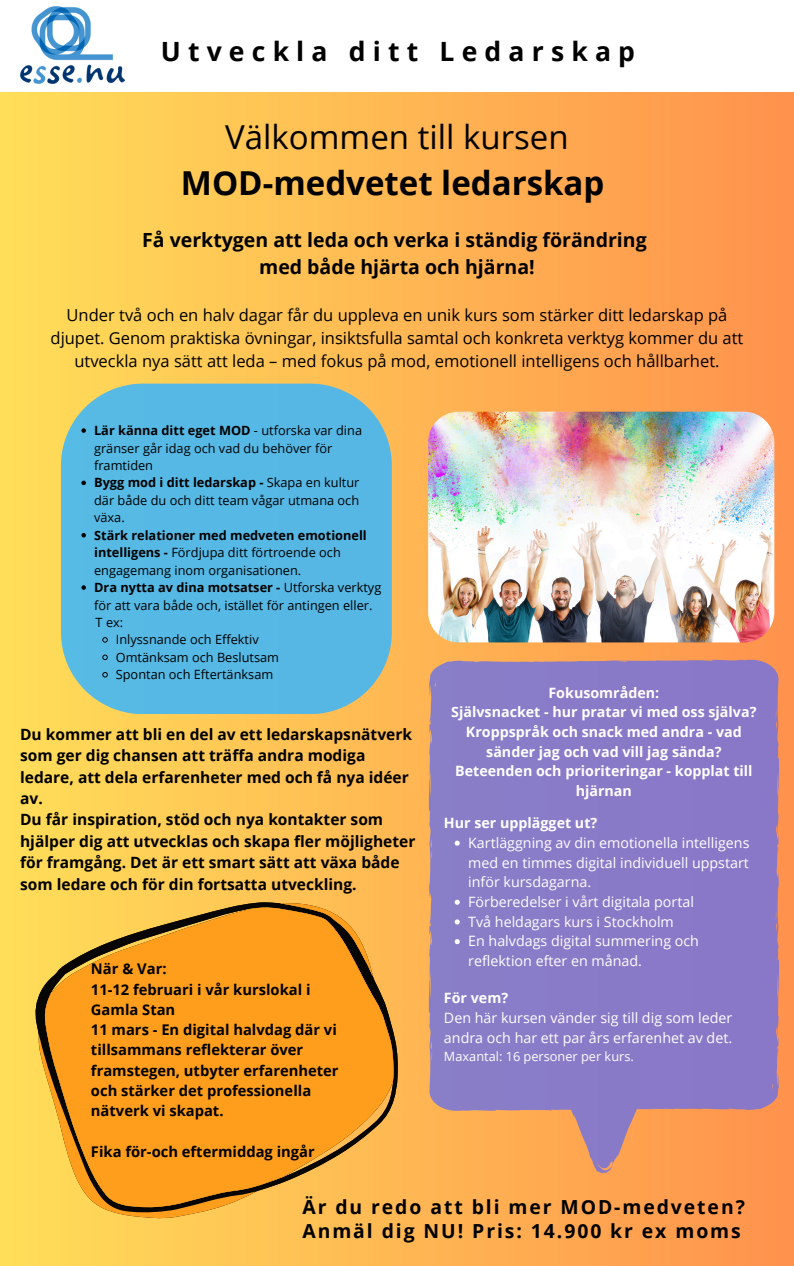
<style>
.page{position:relative;width:794px;height:1266px;background:#fff}
.page>*{position:absolute;margin:0;border:0;box-sizing:border-box;transform-origin:0 0}
.t1{font:700 33px/46.1px "Open Sans";color:#000;text-align:center}
.t2{font:700 26.55px "Open Sans";letter-spacing:.27em;color:#000}
.t3{font:700 19.5px/27px "Open Sans";color:#000;text-align:center}
.t4{font:700 19.35px/24.2px "Open Sans";letter-spacing:.1em;color:#000}
.t5{font:16.5px/23.1px "Open Sans";color:#000;text-align:center}
.t6{font:700 15.52px/21.4px "Open Sans";color:#000}
.t7{font:700 14.7px/20.2px "Open Sans";color:#000}
.t8{font:14.25px/19.6px "Open Sans";color:#fff}
.t9{font:700 14.25px/19.6px "Open Sans";color:#fff;text-align:center}
.t10{font:12.75px/17.4px "Open Sans";color:#000}
.t11{font:12.75px "Open Sans";color:#fff}
.s1{font-weight:400}
.s2{font-weight:700}
</style>
<div class="page">
<div style="left:0;top:0;width:793px;height:1266px;background:linear-gradient(to right,#ffde59,#ff924e)"></div>
<div style="left:0;top:0;width:793px;height:91px;background:#fff"></div>
<div style="left:61px;top:384px;width:330px;height:330px;background:#56b8e5"></div>
<svg style="left:34px;top:902px;width:364px;height:310px;background:#e5b44c"></svg>
<svg style="left:38px;top:902px;width:355px;height:316px;background:#f19f27"></svg>
<svg style="left:428px;top:659px;width:350px;height:514px;background:#977fb9"></svg>
<img style="left:428px;top:412px;width:345px;height:230px;border-radius:30px">
<img style="left:20px;top:7px;width:104px;height:76px">
<svg style="left:81px;top:428px;width:5px;height:5px"></svg>
<svg style="left:81px;top:481px;width:5px;height:4px"></svg>
<svg style="left:81px;top:533px;width:5px;height:4px"></svg>
<svg style="left:81px;top:585px;width:5px;height:5px"></svg>
<svg style="left:102px;top:637px;width:6px;height:6px"></svg>
<svg style="left:102px;top:654px;width:6px;height:6px"></svg>
<svg style="left:102px;top:672px;width:6px;height:6px"></svg>
<svg style="left:454px;top:840px;width:5px;height:5px"></svg>
<svg style="left:454px;top:899px;width:5px;height:6px"></svg>
<svg style="left:454px;top:919px;width:5px;height:5px"></svg>
<svg style="left:454px;top:939px;width:5px;height:5px"></svg>
<h3 class="t2" style="left:161px;top:32px;width:475px">Utveckla ditt Ledarskap</h3>
<p class="t1" style="left:181px;top:113px;width:425px"><span class="s1">Välkommen till kursen<br></span>MOD-medvetet ledarskap</p>
<p class="t3" style="left:142px;top:226px;width:505px">Få verktygen att leda och verka i ständig förändring med både hjärta och hjärna!</p>
<h2 class="t5" style="left:50px;top:303px;width:694px">Under två och en halv dagar får du uppleva en unik kurs som stärker ditt ledarskap på djupet. Genom praktiska övningar, insiktsfulla samtal och konkreta verktyg kommer du att utveckla nya sätt att leda – med fokus på mod, emotionell intelligens och hållbarhet.</h2>
<h5 class="t10" style="left:94px;top:421px;width:269px"><span class="s2">Lär känna ditt eget MOD</span> - utforska var dina gränser går idag och vad du behöver för framtiden</h5>
<p class="t10" style="left:94px;top:474px;width:267px;text-align:justify"><span class="s2">Bygg mod i ditt ledarskap -</span> Skapa en kultur där både du och ditt team vågar utmana och växa.</p>
<p class="t10" style="left:94px;top:526px;width:274px"><span class="s2">Stärk relationer med medveten emotionell intelligens -</span> Fördjupa ditt förtroende och engagemang inom organisationen.</p>
<p class="t10" style="left:94px;top:578px;width:288px"><span class="s2">Dra nytta av dina motsatser -</span> Utforska verktyg för att vara både och, istället för antingen eller.</p>
<p class="t10" style="left:96px;top:613px;width:29px">T ex:</p>
<p class="t10" style="left:116px;top:631px;width:144px">Inlyssnande och Effektiv</p>
<p class="t10" style="left:116px;top:648px;width:165px">Omtänksam och Beslutsam</p>
<p class="t10" style="left:116px;top:665px;width:159px">Spontan och Eftertänksam</p>
<p class="t6" style="left:20px;top:723px;width:396px">Du kommer att bli en del av ett ledarskapsnätverk som ger dig chansen att träffa andra modiga ledare, att dela erfarenheter med och få nya idéer av.<br>Du får inspiration, stöd och nya kontakter som hjälper dig att utvecklas och skapa fler möjligheter för framgång. Det är ett smart sätt att växa både som ledare och för din fortsatta utveckling.</p>
<p class="t7" style="left:91px;top:958px;width:249px">När &amp; Var:<br>11-12 februari i vår kurslokal i<br>Gamla Stan<br>11 mars - En digital halvdag där vi tillsammans reflekterar över framstegen, utbyter erfarenheter och stärker det professionella nätverk vi skapat.</p>
<p class="t7" style="left:91px;top:1141px;width:225px">Fika för-och eftermiddag ingår</p>
<p class="t9" style="left:451px;top:682px;width:306px">Fokusområden:<br>Självsnacket - hur pratar vi med oss själva?<br>Kroppspråk och snack med andra - vad sänder jag och vad vill jag sända?</p>
<p class="t9" style="left:455px;top:761px;width:299px">Beteenden och prioriteringar - kopplat till hjärnan</p>
<h6 class="t9" style="left:444px;top:813px;width:155px">Hur ser upplägget ut?</h6>
<p class="t8" style="left:468px;top:832px;width:282px;text-align:justify">Kartläggning av din emotionella intelligens med en timmes digital individuell uppstart inför kursdagarna.</p>
<h6 class="t8" style="left:468px;top:891px;width:227px">Förberedelser i vårt digitala portal</h6>
<h6 class="t8" style="left:468px;top:911px;width:207px">Två heldagars kurs i Stockholm</h6>
<p class="t8" style="left:468px;top:931px;width:232px">En halvdags digital summering och reflektion efter en månad.</p>
<p class="t9" style="left:444px;top:988px;width:66px">För vem?</p>
<p class="t8" style="left:444px;top:1007px;width:290px">Den här kursen vänder sig till dig som leder andra och har ett par års erfarenhet av det.</p>
<p class="t11" style="left:444px;top:1047px;width:191px">Maxantal: 16 personer per kurs.</p>
<h1 class="t4" style="left:302px;top:1194px;width:443px">Är du redo att bli mer MOD-medveten?<br>Anmäl dig NU! Pris: 14.900 kr ex moms</h1>
</div>
